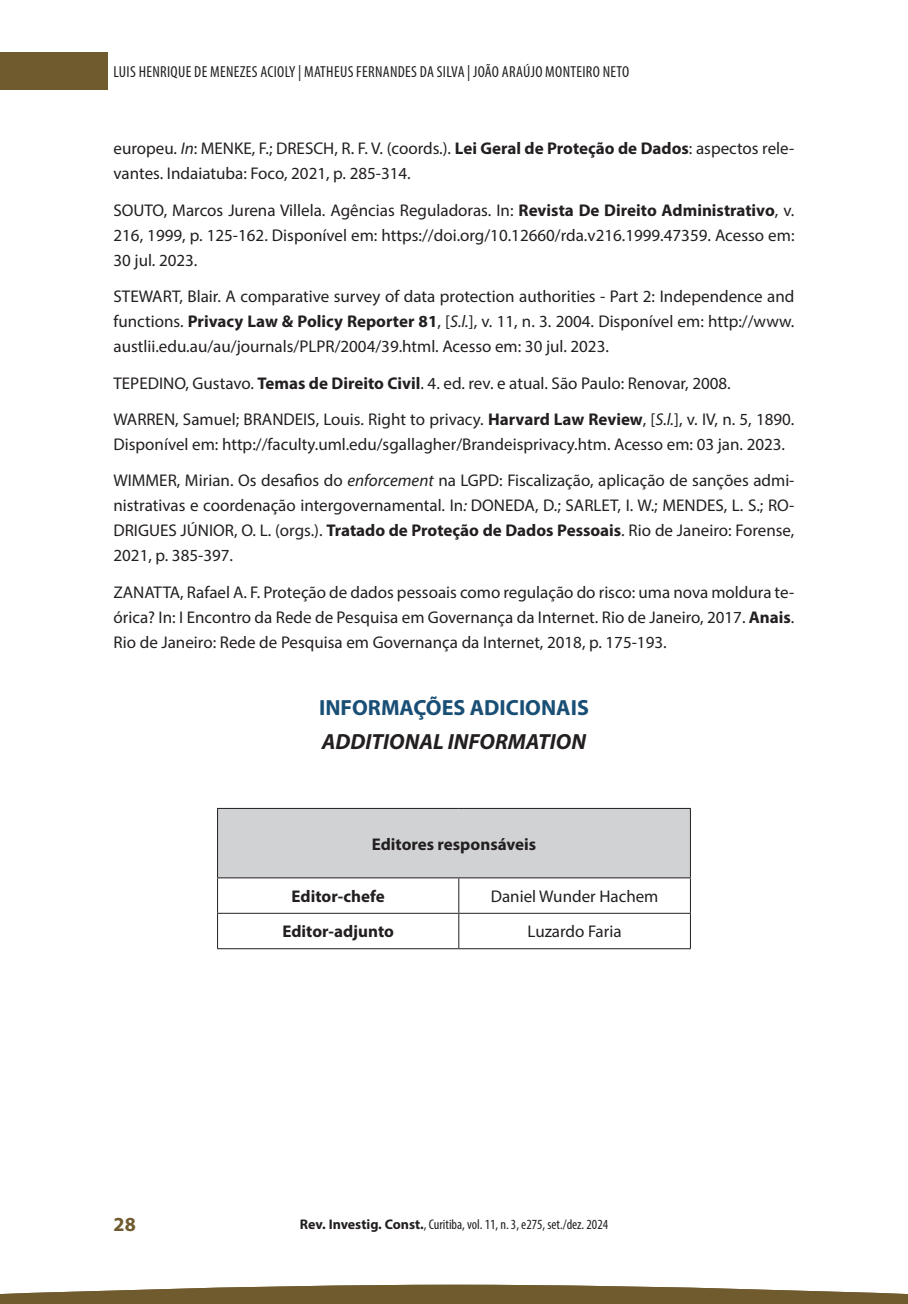
<style>
.page{position:relative;width:908px;height:1304px;background:#fff}
.page>*{position:absolute;margin:0;border:0;box-sizing:border-box;transform-origin:0 0}
._1_1_sem_número{font:700 22px "Myriad Pro";color:#194e75}
._1_1_sem_número-2{font:italic 700 22px "Myriad Pro";color:#231f20}
.t1{font:700 20px "Myriad Pro";color:#705b2f}
.Referências_copy{font:17px/25px "Myriad Pro";color:#231f20;text-align:justify}
.Footnote_text{font:700 17px "Myriad Pro";color:#231f20}
.Footnote_text-2{font:17px "Myriad Pro";color:#231f20}
.t2{font:condensed 16px "Myriad Pro";letter-spacing:.02em;color:#231f20}
.t3{font:condensed 14px "Myriad Pro";color:#231f20}
.s1{font-style:italic}
.s2{font-weight:700}
.s3{font-weight:700;font-stretch:normal}
</style>
<div class="page">
<div style="left:0;top:52px;width:108px;height:37px;background:#705b2f"></div>
<svg style="left:0;top:1285px;width:907px;height:19px;background:#867550"></svg>
<div style="left:217px;top:808px;width:473px;height:70px;background:#d1d2d4"></div>
<hr style="left:217px;top:808px;width:241px;height:1px;background:#231f20">
<hr style="left:217px;top:809px;width:1px;height:68px;background:#231f20">
<hr style="left:458px;top:808px;width:232px;height:1px;background:#231f20">
<hr style="left:689px;top:809px;width:1px;height:68px;background:#231f20">
<hr style="left:217px;top:877px;width:241px;height:1px;background:#231f20">
<hr style="left:217px;top:878px;width:1px;height:35px;background:#231f20">
<hr style="left:458px;top:877px;width:232px;height:1px;background:#231f20">
<hr style="left:458px;top:878px;width:1px;height:35px;background:#231f20">
<hr style="left:689px;top:878px;width:1px;height:35px;background:#231f20">
<hr style="left:217px;top:913px;width:241px;height:1px;background:#231f20">
<hr style="left:217px;top:914px;width:1px;height:34px;background:#231f20">
<hr style="left:458px;top:913px;width:232px;height:1px;background:#231f20">
<hr style="left:458px;top:914px;width:1px;height:34px;background:#231f20">
<hr style="left:689px;top:914px;width:1px;height:34px;background:#231f20">
<hr style="left:217px;top:948px;width:241px;height:1px;background:#231f20">
<hr style="left:458px;top:948px;width:232px;height:1px;background:#231f20">
<p class="t2" style="left:114px;top:62px;width:517px">LUIS HENRIQUE DE MENEZES ACIOLY | MATHEUS FERNANDES DA SILVA | JOÃO ARAÚJO MONTEIRO NETO</p>
<p class="Referências_copy" style="left:113px;top:136px;width:682px">europeu. <span class="s1">In</span>: MENKE, F.; DRESCH, R. F. V. (coords.). <span class="s2">Lei Geral de Proteção de Dados</span>: aspectos rele&shy;vantes. Indaiatuba: Foco, 2021, p. 285-314.</p>
<p class="Referências_copy" style="left:113px;top:197px;width:682px">SOUTO, Marcos Jurena Villela. Agências Reguladoras. In: <span class="s2">Revista De Direito Administrativo</span>, v.<br>216, 1999, p. 125-162. Disponível em: https://doi.org/10.12660/rda.v216.1999.47359. Acesso em:<br>30 jul. 2023.</p>
<p class="Referências_copy" style="left:113px;top:284px;width:682px">STEWART, Blair. A comparative survey of data protection authorities - Part 2: Independence and functions. <span class="s2">Privacy Law &amp; Policy Reporter 81</span>, [<span class="s1">S.l.</span>], v. 11, n. 3. 2004. Disponível em: http://www. austlii.edu.au/au/journals/PLPR/2004/39.html. Acesso em: 30 jul. 2023.</p>
<p class="Referências_copy" style="left:113px;top:370px;width:618px">TEPEDINO, Gustavo. <span class="s2">Temas de Direito Civil</span>. 4. ed. rev. e atual. São Paulo: Renovar, 2008.</p>
<p class="Referências_copy" style="left:113px;top:406px;width:682px">WARREN, Samuel; BRANDEIS, Louis. Right to privacy. <span class="s2">Harvard Law Review</span>, [<span class="s1">S.l.</span>], v. IV, n. 5, 1890.<br>Disponível em: http://faculty.uml.edu/sgallagher/Brandeisprivacy.htm. Acesso em: 03 jan. 2023.</p>
<p class="Referências_copy" style="left:113px;top:468px;width:682px">WIMMER, Mirian. Os desafios do <span class="s1">enforcement</span> na LGPD: Fiscalização, aplicação de sanções admi&shy;nistrativas e coordenação intergovernamental. In<span class="s1">:</span> DONEDA, D.; SARLET, I. W.; MENDES, L. S.; RO-DRIGUES JÚNIOR, O. L. (orgs.). <span class="s2">Tratado de Proteção de Dados Pessoais</span>. Rio de Janeiro: Forense, 2021, p. 385-397.</p>
<p class="Referências_copy" style="left:113px;top:579px;width:682px">ZANATTA, Rafael A. F. Proteção de dados pessoais como regulação do risco: uma nova moldura te&shy;órica? In: I Encontro da Rede de Pesquisa em Governança da Internet. Rio de Janeiro, 2017. <span class="s2">Anais</span>.<br>Rio de Janeiro: Rede de Pesquisa em Governança da Internet, 2018, p. 175-193.</p>
<p class="_1_1_sem_número" style="left:319px;top:693px;width:271px">INFORMAÇÕES ADICIONAIS</p>
<p class="_1_1_sem_número-2" style="left:322px;top:727px;width:265px">ADDITIONAL INFORMATION</p>
<p class="t1" style="left:113px;top:1211px;width:24px">28</p>
<p class="Footnote_text" style="left:371px;top:833px;width:166px">Editores responsáveis</p>
<p class="Footnote_text" style="left:291px;top:885px;width:95px">Editor-chefe</p>
<p class="Footnote_text-2" style="left:490px;top:886px;width:169px">Daniel Wunder Hachem</p>
<p class="Footnote_text" style="left:282px;top:921px;width:113px">Editor-adjunto</p>
<p class="Footnote_text-2" style="left:527px;top:921px;width:96px">Luzardo Faria</p>
<p class="t3" style="left:300px;top:1216px;width:309px"><span class="s3">Rev. Investig. Const.</span>, Curitiba, vol. 11, n. 3, e275, set./dez. 2024</p>
</div>
